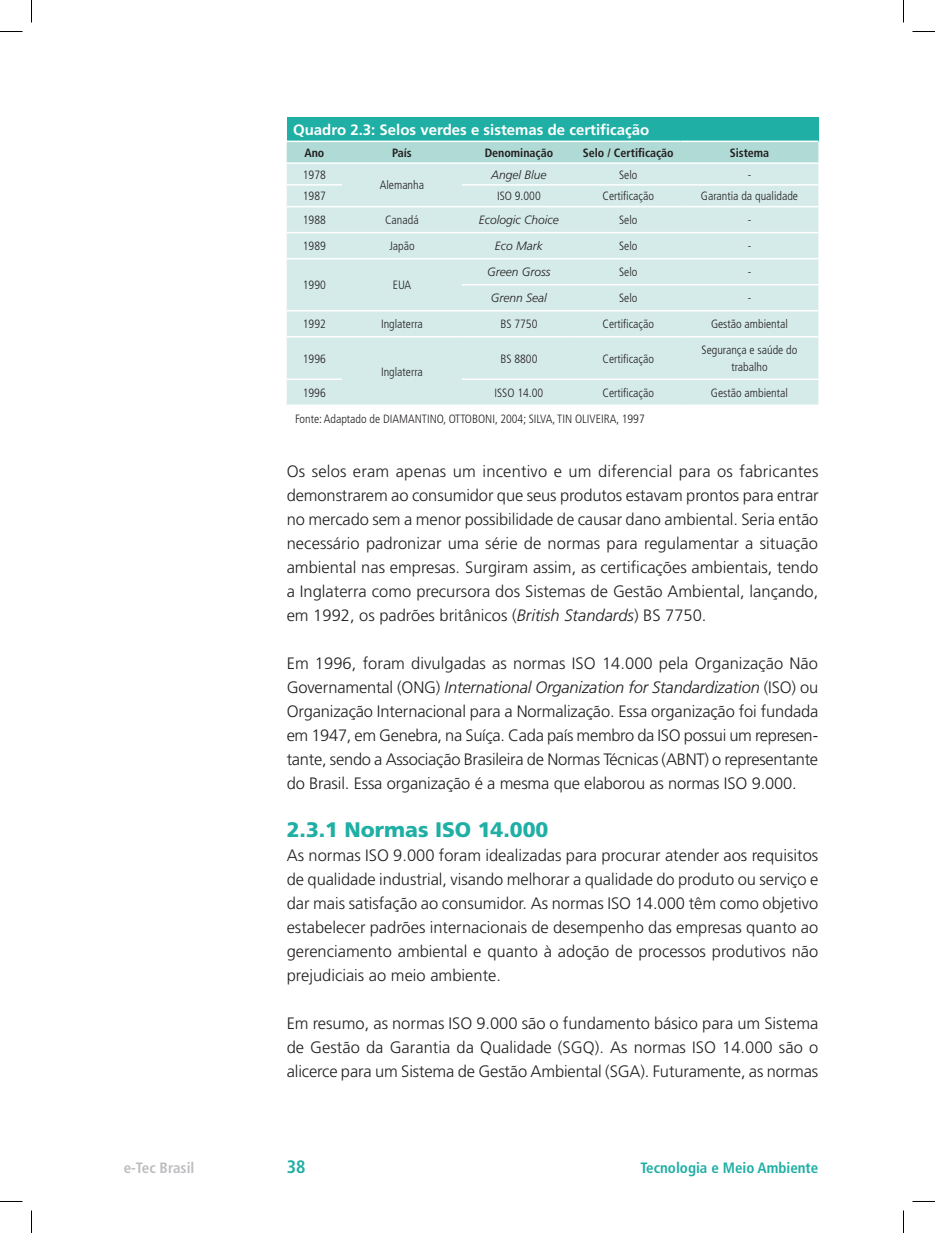
<style>
.page{position:relative;width:935px;height:1233px;background:#fff}
.page>*{position:absolute;margin:0;border:0;box-sizing:border-box;transform-origin:0 0}
.t1{font:900 21px "Frutiger LT Std";color:#1fafa4}
.t2{font:700 condensed 18px "Frutiger LT Std";color:#1fafa4}
.t3{font:300 16.5px/24px "Frutiger LT Std";letter-spacing:-.01em;color:#231f20;text-align:justify}
.t4{font:700 15px "Frutiger LT Std";color:#fff}
.t5{font:700 condensed 15px "Frutiger LT Std";color:#1fafa4}
.t6{font:700 condensed 15px "Frutiger LT Std";color:#bcbdc0}
.t7{font:300 condensed 12px/16.5px "Frutiger LT Std";color:#231f20;text-align:center}
.t8{font:italic 300 12px "Frutiger LT Std";color:#231f20}
.t9{font:700 condensed 12px "Frutiger LT Std";color:#231f20}
.s1{font-style:italic}
</style>
<div class="page">
<div style="left:287px;top:117px;width:531px;height:24px;background:#1fafa4"></div>
<svg style="left:287px;top:142px;width:531px;height:64px;background:#c8e5e2"></svg>
<div style="left:287px;top:207px;width:531px;height:197px;background:#d5ebe9"></div>
<hr style="left:287px;top:162px;width:55px;height:2px;background:#fff">
<hr style="left:342px;top:162px;width:120px;height:2px;background:#fff">
<hr style="left:462px;top:162px;width:114px;height:2px;background:#fff">
<hr style="left:576px;top:162px;width:104px;height:2px;background:#fff">
<hr style="left:680px;top:162px;width:138px;height:2px;background:#fff">
<hr style="left:287px;top:184px;width:55px;height:2px;background:#fff">
<hr style="left:462px;top:184px;width:114px;height:2px;background:#fff">
<hr style="left:576px;top:184px;width:104px;height:2px;background:#fff">
<hr style="left:680px;top:184px;width:138px;height:2px;background:#fff">
<hr style="left:287px;top:232px;width:55px;height:1px;background:#fff">
<hr style="left:342px;top:232px;width:120px;height:1px;background:#fff">
<hr style="left:462px;top:232px;width:114px;height:1px;background:#fff">
<hr style="left:576px;top:232px;width:104px;height:1px;background:#fff">
<hr style="left:680px;top:232px;width:138px;height:1px;background:#fff">
<hr style="left:287px;top:258px;width:55px;height:1px;background:#fff">
<hr style="left:342px;top:258px;width:120px;height:1px;background:#fff">
<hr style="left:462px;top:258px;width:114px;height:1px;background:#fff">
<hr style="left:576px;top:258px;width:104px;height:1px;background:#fff">
<hr style="left:680px;top:258px;width:138px;height:1px;background:#fff">
<hr style="left:462px;top:284px;width:114px;height:1px;background:#fff">
<hr style="left:576px;top:284px;width:104px;height:1px;background:#fff">
<hr style="left:680px;top:284px;width:138px;height:1px;background:#fff">
<hr style="left:287px;top:310px;width:55px;height:1px;background:#fff">
<hr style="left:342px;top:310px;width:120px;height:1px;background:#fff">
<hr style="left:462px;top:310px;width:114px;height:1px;background:#fff">
<hr style="left:576px;top:310px;width:104px;height:1px;background:#fff">
<hr style="left:680px;top:310px;width:138px;height:1px;background:#fff">
<hr style="left:287px;top:336px;width:55px;height:1px;background:#fff">
<hr style="left:342px;top:336px;width:120px;height:1px;background:#fff">
<hr style="left:462px;top:336px;width:114px;height:1px;background:#fff">
<hr style="left:576px;top:336px;width:104px;height:1px;background:#fff">
<hr style="left:680px;top:336px;width:138px;height:1px;background:#fff">
<hr style="left:287px;top:378px;width:55px;height:2px;background:#fff">
<hr style="left:462px;top:378px;width:114px;height:2px;background:#fff">
<hr style="left:576px;top:378px;width:104px;height:2px;background:#fff">
<hr style="left:680px;top:378px;width:138px;height:2px;background:#fff">
<svg style="left:0;top:31px;width:22px;height:1px"></svg>
<svg style="left:912px;top:31px;width:23px;height:1px"></svg>
<svg style="left:0;top:1201px;width:22px;height:1px"></svg>
<svg style="left:912px;top:1201px;width:23px;height:1px"></svg>
<svg style="left:31px;top:0;width:1px;height:23px"></svg>
<svg style="left:31px;top:1210px;width:1px;height:22px"></svg>
<svg style="left:903px;top:0;width:1px;height:23px"></svg>
<svg style="left:903px;top:1210px;width:1px;height:22px"></svg>
<p class="t4" style="left:293px;top:121px;width:358px">Quadro 2.3: Selos verdes e sistemas de certificação</p>
<p class="t9" style="left:304px;top:145px;width:22px">Ano</p>
<p class="t9" style="left:392px;top:145px;width:21px">País</p>
<p class="t9" style="left:485px;top:145px;width:70px">Denominação</p>
<p class="t9" style="left:583px;top:145px;width:92px">Selo / Certificação</p>
<p class="t9" style="left:729px;top:145px;width:41px">Sistema</p>
<p class="t7" style="left:303px;top:166px;width:25px">1978</p>
<p class="t7" style="left:380px;top:177px;width:46px">Alemanha</p>
<p class="t8" style="left:491px;top:167px;width:57px">Angel Blue</p>
<p class="t7" style="left:619px;top:166px;width:20px">Selo</p>
<p class="t7" style="left:747px;top:166px;width:5px">-</p>
<p class="t7" style="left:303px;top:188px;width:25px">1987</p>
<p class="t7" style="left:497px;top:188px;width:45px">ISO 9.000</p>
<p class="t7" style="left:602px;top:188px;width:53px">Certificação</p>
<p class="t7" style="left:701px;top:188px;width:99px">Garantia da qualidade</p>
<p class="t7" style="left:303px;top:212px;width:25px">1988</p>
<p class="t7" style="left:385px;top:212px;width:35px">Canadá</p>
<p class="t8" style="left:479px;top:213px;width:82px">Ecologic Choice</p>
<p class="t7" style="left:619px;top:212px;width:20px">Selo</p>
<p class="t7" style="left:747px;top:212px;width:5px">-</p>
<p class="t7" style="left:303px;top:238px;width:25px">1989</p>
<p class="t7" style="left:389px;top:238px;width:27px">Japão</p>
<p class="t8" style="left:495px;top:239px;width:49px">Eco Mark</p>
<p class="t7" style="left:619px;top:238px;width:20px">Selo</p>
<p class="t7" style="left:747px;top:238px;width:5px">-</p>
<p class="t7" style="left:303px;top:277px;width:25px">1990</p>
<p class="t7" style="left:393px;top:277px;width:20px">EUA</p>
<p class="t8" style="left:487px;top:265px;width:65px">Green Gross</p>
<p class="t7" style="left:619px;top:264px;width:20px">Selo</p>
<p class="t7" style="left:747px;top:264px;width:5px">-</p>
<p class="t8" style="left:491px;top:291px;width:58px">Grenn Seal</p>
<p class="t7" style="left:619px;top:290px;width:20px">Selo</p>
<p class="t7" style="left:747px;top:290px;width:5px">-</p>
<p class="t7" style="left:303px;top:316px;width:25px">1992</p>
<p class="t7" style="left:381px;top:316px;width:43px">Inglaterra</p>
<p class="t7" style="left:500px;top:316px;width:39px">BS 7750</p>
<p class="t7" style="left:602px;top:316px;width:53px">Certificação</p>
<p class="t7" style="left:711px;top:316px;width:78px">Gestão ambiental</p>
<p class="t7" style="left:303px;top:350px;width:25px">1996</p>
<p class="t7" style="left:381px;top:363px;width:43px">Inglaterra</p>
<p class="t7" style="left:500px;top:350px;width:39px">BS 8800</p>
<p class="t7" style="left:602px;top:350px;width:53px">Certificação</p>
<p class="t7" style="left:701px;top:342px;width:97px">Segurança e saúde do trabalho</p>
<p class="t7" style="left:303px;top:384px;width:25px">1996</p>
<p class="t7" style="left:494px;top:384px;width:50px">ISSO 14.00</p>
<p class="t7" style="left:602px;top:384px;width:53px">Certificação</p>
<p class="t7" style="left:711px;top:384px;width:78px">Gestão ambiental</p>
<p class="t7" style="left:295px;top:410px;width:351px">Fonte: Adaptado de DIAMANTINO, OTTOBONI, 2004; SILVA, TIN OLIVEIRA, 1997</p>
<p class="t3" style="left:287px;top:459px;width:533px">Os selos eram apenas um incentivo e um diferencial para os fabricantes demonstrarem ao consumidor que seus produtos estavam prontos para entrar no mercado sem a menor possibilidade de causar dano ambiental. Seria então necessário padronizar uma série de normas para regulamentar a situação ambiental nas empresas. Surgiram assim, as certificações ambientais, tendo a Inglaterra como precursora dos Sistemas de Gestão Ambiental, lançando, em 1992, os padrões britânicos (<span class="s1">British Standards</span>) BS 7750.</p>
<p class="t3" style="left:287px;top:651px;width:533px">Em 1996, foram divulgadas as normas ISO 14.000 pela Organização Não Governamental (ONG) <span class="s1">International Organization for Standardization</span> (ISO) ou Organização Internacional para a Normalização. Essa organização foi fundada em 1947, em Genebra, na Suíça. Cada país membro da ISO possui um represen&shy;tante, sendo a Associação Brasileira de Normas Técnicas (ABNT) o representante do Brasil. Essa organização é a mesma que elaborou as normas ISO 9.000.</p>
<p class="t1" style="left:287px;top:817px;width:263px">2.3.1 Normas ISO 14.000</p>
<p class="t3" style="left:287px;top:843px;width:533px">As normas ISO 9.000 foram idealizadas para procurar atender aos requisitos de qualidade industrial, visando melhorar a qualidade do produto ou serviço e dar mais satisfação ao consumidor. As normas ISO 14.000 têm como objetivo estabelecer padrões internacionais de desempenho das empresas quanto ao gerenciamento ambiental e quanto à adoção de processos produtivos não prejudiciais ao meio ambiente.</p>
<p class="t3" style="left:287px;top:1011px;width:533px">Em resumo, as normas ISO 9.000 são o fundamento básico para um Sistema de Gestão da Garantia da Qualidade (SGQ). As normas ISO 14.000 são o alicerce para um Sistema de Gestão Ambiental (SGA). Futuramente, as normas</p>
<p class="t6" style="left:124px;top:1158px;width:72px">e-Tec Brasil</p>
<p class="t2" style="left:287px;top:1156px;width:20px">38</p>
<p class="t5" style="left:640px;top:1158px;width:179px">Tecnologia e Meio Ambiente</p>
</div>
